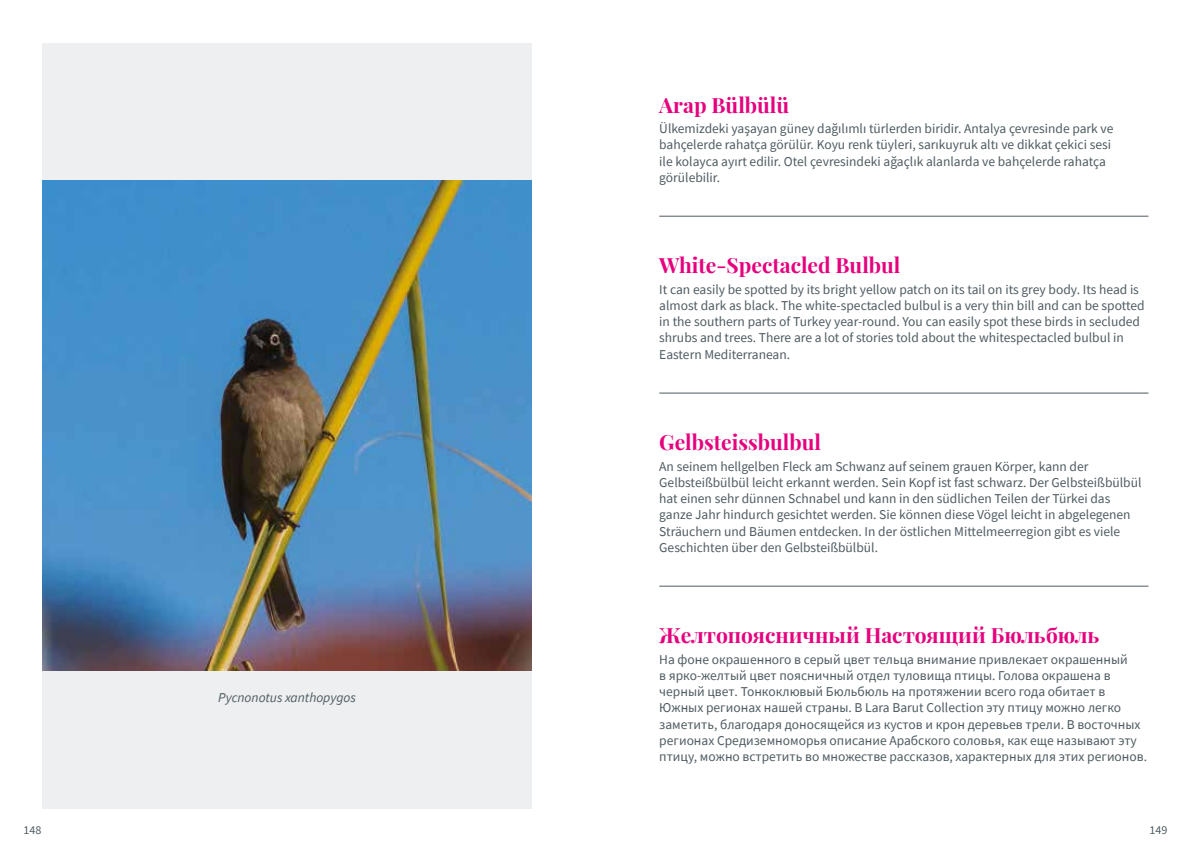
<style>
.page{position:relative;width:1191px;height:851px;background:#fff}
.page>*{position:absolute;margin:0;border:0;box-sizing:border-box;transform-origin:0 0}
.t1{font:700 21px "Playfair Display";color:#e6007d}
.t2{font:13.5px/16.2px "Source Sans Pro";color:#4e5b61}
.t3{font:italic 13.5px "Source Sans Pro";color:#4e5b61}
.t4{font:12px "Source Sans Pro";color:#4e5b61}
</style>
<div class="page">
<div style="left:43px;top:43px;width:488px;height:765px;background:#edeff1"></div>
<img style="left:43px;top:181px;width:488px;height:489px">
<hr style="left:659px;top:392px;width:489px;height:1px;background:#4e5b61">
<hr style="left:659px;top:585px;width:489px;height:1px;background:#4e5b61">
<hr style="left:659px;top:216px;width:489px;height:1px;background:#4e5b61">
<h1 class="t1" style="left:659px;top:88px;width:131px">Arap Bülbülü</h1>
<p class="t2" style="left:659px;top:120px;width:456px">Ülkemizdeki yaşayan güney dağılımlı türlerden biridir. Antalya çevresinde park ve bahçelerde rahatça görülür. Koyu renk tüyleri, sarıkuyruk altı ve dikkat çekici sesi ile kolayca ayırt edilir. Otel çevresindeki ağaçlık alanlarda ve bahçelerde rahatça görülebilir.</p>
<h1 class="t1" style="left:659px;top:249px;width:243px">White-Spectacled Bulbul</h1>
<p class="t2" style="left:659px;top:281px;width:487px">It can easily be spotted by its bright yellow patch on its tail on its grey body. Its head is almost dark as black. The white-spectacled bulbul is a very thin bill and can be spotted in the southern parts of Turkey year-round. You can easily spot these birds in secluded shrubs and trees. There are a lot of stories told about the whitespectacled bulbul in Eastern Mediterranean.</p>
<p class="t3" style="left:218px;top:688px;width:139px">Pycnonotus xanthopygos</p>
<h1 class="t1" style="left:659px;top:426px;width:163px">Gelbsteissbulbul</h1>
<p class="t2" style="left:659px;top:458px;width:484px">An seinem hellgelben Fleck am Schwanz auf seinem grauen Körper, kann der Gelbsteißbülbül leicht erkannt werden. Sein Kopf ist fast schwarz. Der Gelbsteißbülbül hat einen sehr dünnen Schnabel und kann in den südlichen Teilen der Türkei das ganze Jahr hindurch gesichtet werden. Sie können diese Vögel leicht in abgelegenen Sträuchern und Bäumen entdecken. In der östlichen Mittelmeerregion gibt es viele Geschichten über den Gelbsteißbülbül.</p>
<h1 class="t1" style="left:659px;top:618px;width:441px">Желтопоясничный Настоящий Бюльбюль</h1>
<p class="t2" style="left:659px;top:651px;width:489px">На фоне окрашенного в серый цвет тельца внимание привлекает окрашенный<br>в ярко-желтый цвет поясничный отдел туловища птицы. Голова окрашена в черный цвет. Тонкоклювый Бюльбюль на протяжении всего года обитает в Южных регионах нашей страны. В Lara Barut Collection эту птицу можно легко заметить, благодаря доносящейся из кустов и крон деревьев трели. В восточных регионах Средиземноморья описание Арабского соловья, как еще называют эту птицу, можно встретить во множестве рассказов, характерных для этих регионов.</p>
<p class="t4" style="left:24px;top:822px;width:19px">148</p>
<p class="t4" style="left:1149px;top:822px;width:19px">149</p>
</div>
